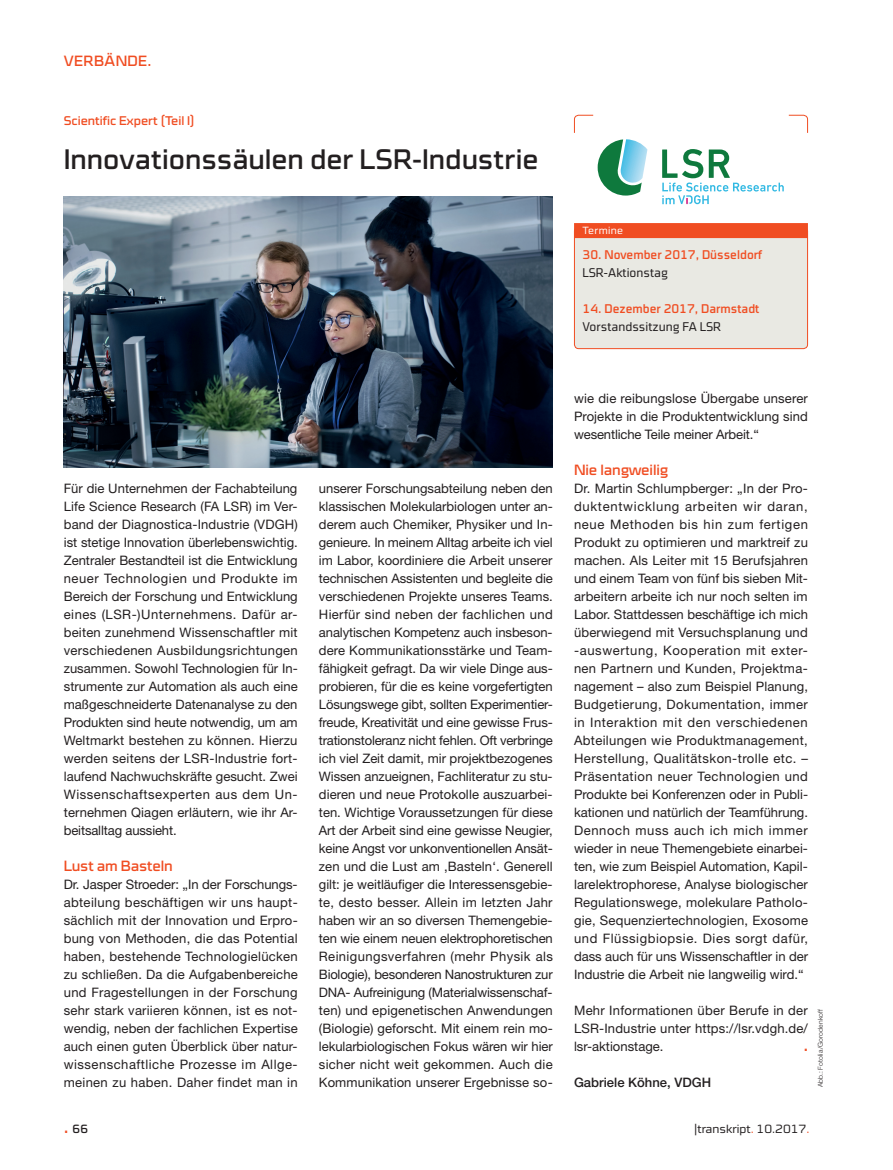
<style>
.page{position:relative;width:893px;height:1170px;background:#fff}
.page>*{position:absolute;margin:0;border:0;box-sizing:border-box;transform-origin:0 0}
.t1{font:28.5px "Cube OT";letter-spacing:-.005em;color:#231f20}
.t2{font:15px "Cube OT";letter-spacing:-.01em;color:#f04d22}
.t3{font:15px "Cube OT";letter-spacing:.015em;color:#f04d22}
.t4{font:700 15px "Cube OT";color:#f04d22}
.t5{font:13.05px/18px "Helvetica Neue LT Std";letter-spacing:.01em;color:#231f20;text-align:justify}
.t6{font:500 13.05px "Helvetica Neue LT Std";color:#231f20}
.t7{font:condensed 12.75px "Cube OT";color:#f04d22}
.t8{font:300 condensed 12.75px "Cube OT";color:#231f20}
.t9{font:12.75px "Cube OT";color:#f04d22}
.t10{font:300 12px "Cube OT";color:#231f20}
.t11{font:12px "Cube OT";color:#231f20}
.t12{font:300 10.5px "Cube OT";letter-spacing:.025em;color:#fff}
.t13{font:300 6.75px "Helvetica Neue LT Std";letter-spacing:.025em;color:#231f20}
.s1{font-size:18px;color:#f04d22}
.s2{font-weight:400}
.s3{color:#f04d22}
</style>
<div class="page">
<div style="left:574px;top:227px;width:233px;height:121px;background:#e9e9e3;border-radius:4px"></div>
<div style="left:574px;top:226px;width:234px;height:123px;border:1px solid #f04d22;border-radius:4px"></div>
<div style="left:574px;top:223px;width:234px;height:15px;background:#f04d22"></div>
<svg style="left:788px;top:114px;width:20px;height:19px"></svg>
<svg style="left:574px;top:114px;width:73px;height:81px"></svg>
<svg style="left:662px;top:149px;width:122px;height:55px"></svg>
<img style="left:63px;top:197px;width:489px;height:270px">
<p class="t3" style="left:64px;top:53px;width:89px">verbände.</p>
<p class="t9" style="left:64px;top:113px;width:133px">Scientific Expert (Teil I)</p>
<h1 class="t1" style="left:64px;top:143px;width:476px">Innovationssäulen der LSR-Industrie</h1>
<p class="t12" style="left:583px;top:225px;width:42px">Termine</p>
<p class="t7" style="left:583px;top:247px;width:181px">30. November 2017, Düsseldorf</p>
<p class="t8" style="left:583px;top:265px;width:87px">LSR-Aktionstag</p>
<p class="t7" style="left:583px;top:301px;width:178px">14. Dezember 2017, Darmstadt</p>
<p class="t8" style="left:583px;top:319px;width:140px">Vorstandssitzung FA LSR</p>
<p class="t5" style="left:64px;top:479px;width:235px">Für die Unternehmen der Fachabteilung Life Science Research (FA LSR) im Ver&shy;band der Diagnostica-Industrie (VDGH) ist stetige Innovation überlebenswichtig.<br>Zentraler Bestandteil ist die Entwicklung neuer Technologien und Produkte im Bereich der Forschung und Entwicklung eines (LSR-)Unternehmens. Dafür ar&shy;beiten zunehmend Wissenschaftler mit verschiedenen Ausbildungsrichtungen zusammen. Sowohl Technologien für In&shy;strumente zur Automation als auch eine maßgeschneiderte Datenanalyse zu den Produkten sind heute notwendig, um am Weltmarkt bestehen zu können. Hierzu werden seitens der LSR-Industrie fort&shy;laufend Nachwuchskräfte gesucht. Zwei Wissenschaftsexperten aus dem Un&shy;ternehmen Qiagen erläutern, wie ihr Ar&shy;beitsalltag aussieht.</p>
<p class="t2" style="left:64px;top:857px;width:111px">Lust am Basteln</p>
<p class="t5" style="left:64px;top:875px;width:235px">Dr. Jasper Stroeder: „In der Forschungs&shy;abteilung beschäftigen wir uns haupt&shy;sächlich mit der Innovation und Erpro&shy;bung von Methoden, die das Potential haben, bestehende Technologielücken zu schließen. Da die Aufgabenbereiche und Fragestellungen in der Forschung sehr stark variieren können, ist es not&shy;wendig, neben der fachlichen Expertise auch einen guten Überblick über natur&shy;wissenschaftliche Prozesse im Allge&shy;meinen zu haben. Daher findet man in</p>
<p class="t11" style="left:64px;top:1121px;width:26px"><span class="s1">.</span> 66</p>
<p class="t5" style="left:319px;top:479px;width:236px">unserer Forschungsabteilung neben den klassischen Molekularbiologen unter an&shy;derem auch Chemiker, Physiker und In&shy;genieure. In meinem Alltag arbeite ich viel im Labor, koordiniere die Arbeit unserer technischen Assistenten und begleite die verschiedenen Projekte unseres Teams.<br>Hierfür sind neben der fachlichen und analytischen Kompetenz auch insbeson&shy;dere Kommunikationsstärke und Team&shy;fähigkeit gefragt. Da wir viele Dinge aus&shy;probieren, für die es keine vorgefertigten Lösungswege gibt, sollten Experimentier&shy;freude, Kreativität und eine gewisse Frus&shy;trationstoleranz nicht fehlen. Oft verbringe ich viel Zeit damit, mir projektbezogenes Wissen anzueignen, Fachliteratur zu stu&shy;dieren und neue Protokolle auszuarbei&shy;ten. Wichtige Voraussetzungen für diese Art der Arbeit sind eine gewisse Neugier, keine Angst vor unkonventionellen Ansät&shy;zen und die Lust am ‚Basteln‘. Generell gilt: je weitläufiger die Interessensgebie&shy;te, desto besser. Allein im letzten Jahr haben wir an so diversen Themengebie&shy;ten wie einem neuen elektrophoretischen Reinigungsverfahren (mehr Physik als Biologie), besonderen Nanostrukturen zur DNA- Aufreinigung (Materialwissenschaf&shy;ten) und epigenetischen Anwendungen (Biologie) geforscht. Mit einem rein mo&shy;lekularbiologischen Fokus wären wir hier sicher nicht weit gekommen. Auch die Kommunikation unserer Ergebnisse so-</p>
<p class="t5" style="left:574px;top:389px;width:235px">wie die reibungslose Übergabe unserer Projekte in die Produktentwicklung sind wesentliche Teile meiner Arbeit.“</p>
<p class="t2" style="left:574px;top:461px;width:96px">Nie langweilig</p>
<p class="t5" style="left:574px;top:479px;width:236px">Dr. Martin Schlumpberger: „In der Pro&shy;duktentwicklung arbeiten wir daran, neue Methoden bis hin zum fertigen Produkt zu optimieren und marktreif zu machen. Als Leiter mit 15 Berufsjahren und einem Team von fünf bis sieben Mit&shy;arbeitern arbeite ich nur noch selten im Labor. Stattdessen beschäftige ich mich überwiegend mit Versuchsplanung und -auswertung, Kooperation mit exter&shy;nen Partnern und Kunden, Projektma&shy;nagement – also zum Beispiel Planung, Budgetierung, Dokumentation, immer in Interaktion mit den verschiedenen Abteilungen wie Produktmanagement, Herstellung, Qualitätskon-trolle etc. – Präsentation neuer Technologien und Produkte bei Konferenzen oder in Publi&shy;kationen und natürlich der Teamführung.<br>Dennoch muss auch ich mich immer wieder in neue Themengebiete einarbei&shy;ten, wie zum Beispiel Automation, Kapil&shy;larelektrophorese, Analyse biologischer Regulationswege, molekulare Patholo&shy;gie, Sequenziertechnologien, Exosome und Flüssigbiopsie. Dies sorgt dafür, dass auch für uns Wissenschaftler in der Industrie die Arbeit nie langweilig wird.“</p>
<p class="t5" style="left:574px;top:1001px;width:235px">Mehr Informationen über Berufe in der LSR-Industrie unter https://lsr.vdgh.de/ lsr-aktionstage.</p>
<p class="t4" style="left:804px;top:1037px;width:6px">.</p>
<p class="t6" style="left:574px;top:1074px;width:139px">Gabriele Köhne, VDGH</p>
<p class="t13" style="left:816px;top:1087px;width:79px;rotate:-90deg">Abb.: Fotolia/Gorodenkoff</p>
<p class="t10" style="left:694px;top:1122px;width:117px"><span class="s2">|</span>transkript<span class="s3">.</span> 10.2017<span class="s3">.</span></p>
</div>
